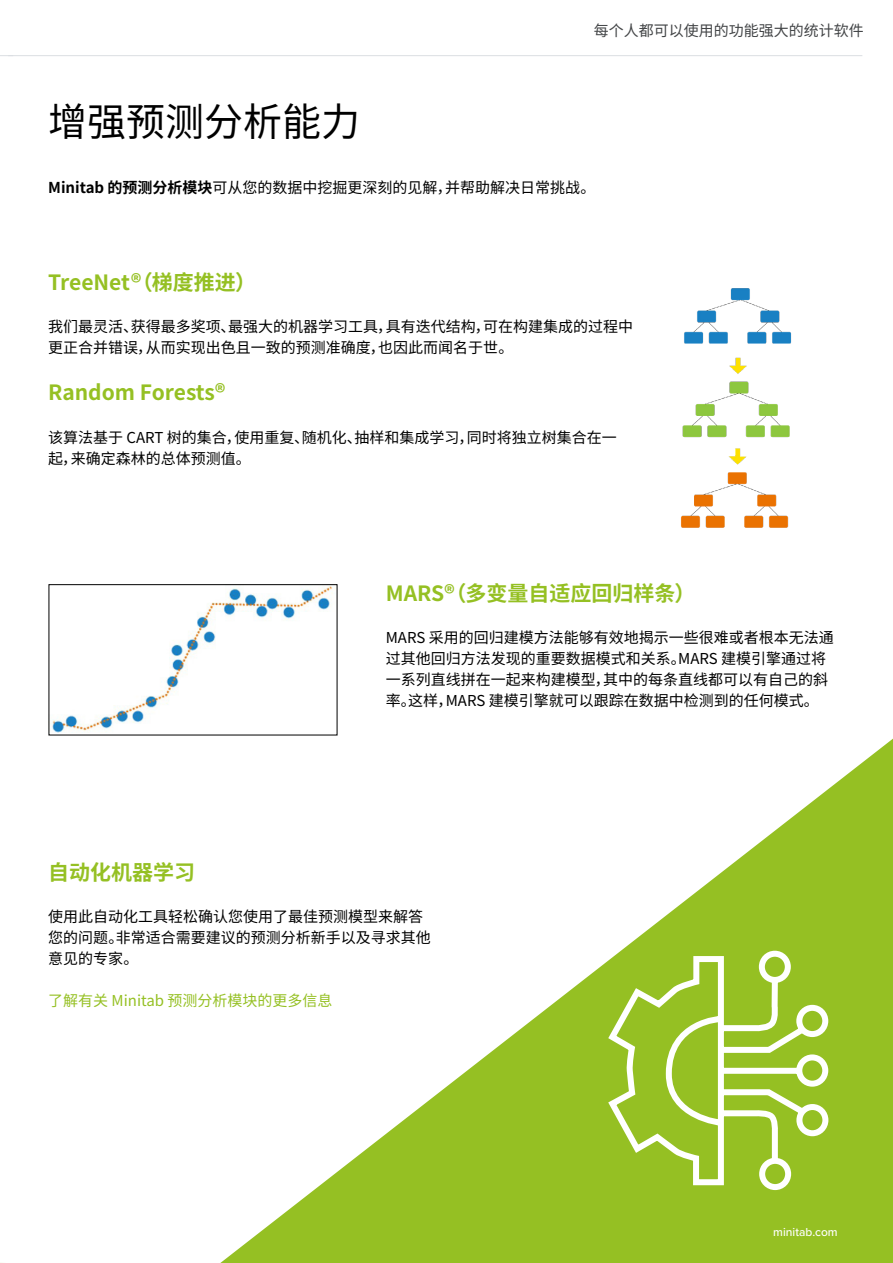
<style>
.page{position:relative;width:893px;height:1263px;background:#fff}
.page>*{position:absolute;margin:0;border:0;box-sizing:border-box;transform-origin:0 0}
.t1{font:39px "Noto Sans SC";color:#000}
.t2{font:700 21px "Noto Sans SC";color:#95c023}
.t3{font:15px/21px "Noto Sans SC";color:#000}
.t4{font:15px "Noto Sans SC";color:#95c023}
.t5{font:15px "Noto Sans SC";color:#424446}
.t6{font:500 12px "Proxima Nova";color:#fff}
.s1{font-weight:700}
</style>
<div class="page">
<hr style="left:8px;top:55px;width:854px;height:1px;background:#dbdee2">
<img style="left:681px;top:288px;width:111px;height:240px">
<img style="left:51px;top:586px;width:282px;height:146px">
<div style="left:49px;top:584px;width:288px;height:151px;border:1px solid #000"></div>
<svg style="left:345px;top:739px;width:548px;height:524px"></svg>
<svg style="left:0;top:1166px;width:773px;height:97px;fill:#95c023"></svg>
<svg style="left:604px;top:948px;width:227px;height:245px"></svg>
<p class="t5" style="left:594px;top:22px;width:271px">每个人都可以使用的功能强大的统计软件</p>
<h1 class="t1" style="left:48px;top:100px;width:314px">增强预测分析能力</h1>
<p class="t3" style="left:48px;top:177px;width:549px"><span class="s1">Minitab 的预测分析模块</span>可从您的数据中挖掘更深刻的见解，并帮助解决日常挑战。</p>
<h2 class="t2" style="left:48px;top:270px;width:209px">TreeNet®（梯度推进）</h2>
<p class="t3" style="left:48px;top:317px;width:587px">我们最灵活、获得最多奖项、最强大的机器学习工具，具有迭代结构，可在构建集成的过程中更正合并错误，从而实现出色且一致的预测准确度，也因此而闻名于世。</p>
<h2 class="t2" style="left:48px;top:381px;width:179px">Random Forests®</h2>
<p class="t3" style="left:48px;top:427px;width:570px">该算法基于 CART 树的集合，使用重复、随机化、抽样和集成学习，同时将独立树集合在一起，来确定森林的总体预测值。</p>
<h2 class="t2" style="left:386px;top:581px;width:311px">MARS®（多变量自适应回归样条）</h2>
<p class="t3" style="left:386px;top:628px;width:449px">MARS 采用的回归建模方法能够有效地揭示一些很难或者根本无法通过其他回归方法发现的重要数据模式和关系。MARS 建模引擎通过将一系列直线拼在一起来构建模型，其中的每条直线都可以有自己的斜率。这样，MARS 建模引擎就可以跟踪在数据中检测到的任何模式。</p>
<h2 class="t2" style="left:48px;top:860px;width:148px">自动化机器学习</h2>
<p class="t3" style="left:48px;top:906px;width:384px">使用此自动化工具轻松确认您使用了最佳预测模型来解答您的问题。非常适合需要建议的预测分析新手以及寻求其他意见的专家。</p>
<p class="t4" style="left:48px;top:992px;width:286px">了解有关 Minitab 预测分析模块的更多信息</p>
<p class="t6" style="left:773px;top:1223px;width:66px">minitab.com</p>
</div>
